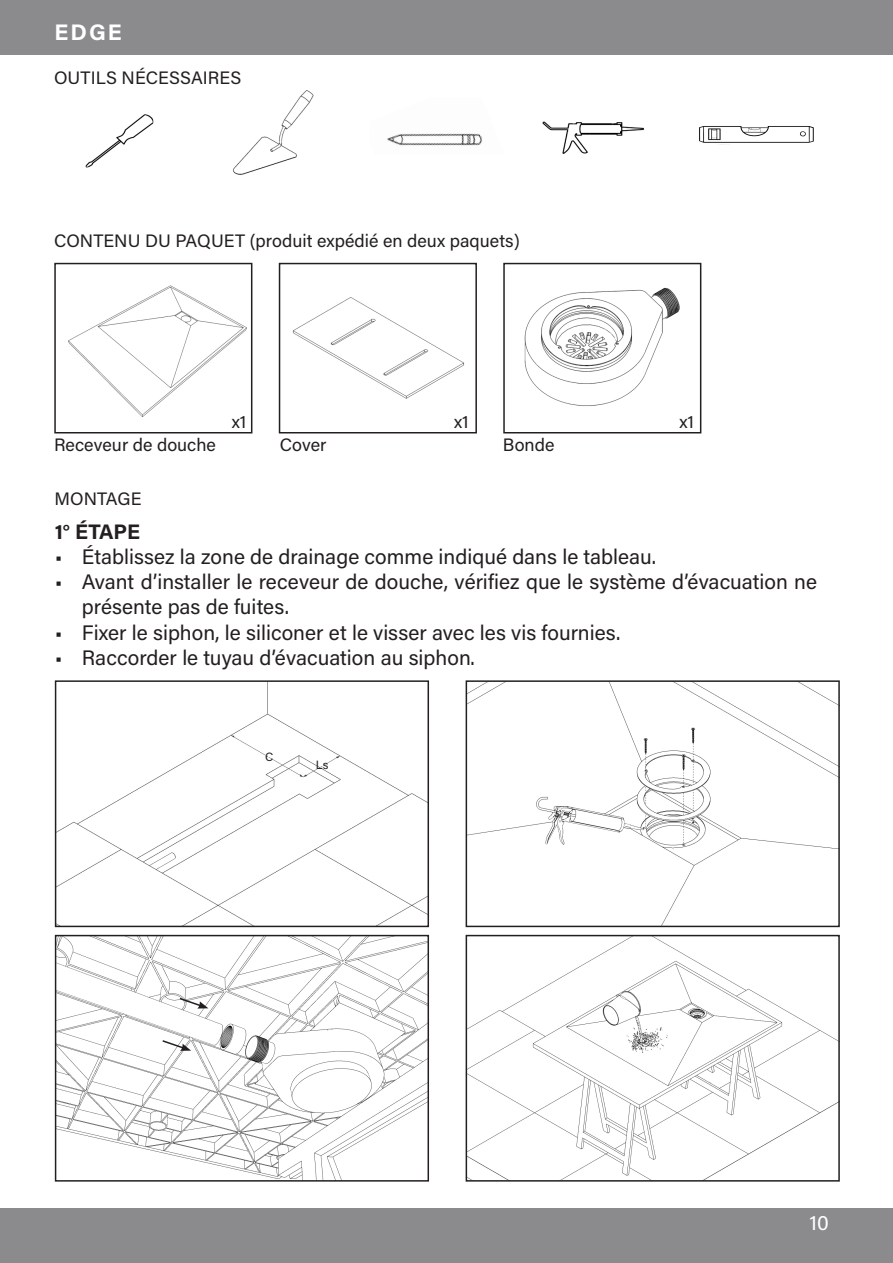
<style>
.page{position:relative;width:893px;height:1263px;background:#fff}
.page>*{position:absolute;margin:0;border:0;box-sizing:border-box;transform-origin:0 0}
.t1{font:22.5px "Acumin Variable Concept";color:#fff}
.t2{font:21px/25.2px "Acumin Variable Concept";letter-spacing:.02em;color:#231f20}
.t3{font:21px "Acumin Variable Concept";color:#fff}
.t4{font:18px "Acumin Variable Concept";letter-spacing:.02em;color:#231f20}
.t5{font:12px "Acumin Variable Concept";color:#231f20}
</style>
<div class="page">
<div style="left:0;top:0;width:893px;height:54px;background:#8b8b8d"></div>
<div style="left:0;top:1209px;width:893px;height:54px;background:#8b8b8d"></div>
<img style="left:699px;top:126px;width:115px;height:17px">
<img style="left:233px;top:90px;width:81px;height:85px">
<img style="left:387px;top:133px;width:96px;height:13px">
<img style="left:542px;top:121px;width:102px;height:33px">
<img style="left:86px;top:114px;width:67px;height:53px">
<img style="left:68px;top:285px;width:179px;height:132px">
<div style="left:54px;top:263px;width:198px;height:170px;border:2px solid #231f20"></div>
<img style="left:524px;top:287px;width:156px;height:119px">
<div style="left:503px;top:263px;width:198px;height:170px;border:2px solid #231f20"></div>
<img style="left:292px;top:297px;width:172px;height:102px">
<div style="left:279px;top:263px;width:198px;height:170px;border:2px solid #231f20"></div>
<img style="left:58px;top:683px;width:368px;height:241px">
<div style="left:55px;top:680px;width:374px;height:247px;border:2px solid #231f20"></div>
<img style="left:469px;top:683px;width:368px;height:241px">
<div style="left:466px;top:680px;width:374px;height:247px;border:2px solid #231f20"></div>
<img style="left:469px;top:938px;width:368px;height:240px">
<div style="left:466px;top:935px;width:374px;height:246px;border:2px solid #231f20"></div>
<img style="left:58px;top:938px;width:368px;height:240px">
<div style="left:55px;top:935px;width:374px;height:246px;border:2px solid #231f20"></div>
<svg style="left:161px;top:1039px;width:30px;height:12px"></svg>
<svg style="left:178px;top:997px;width:30px;height:11px"></svg>
<svg style="left:326px;top:1030px;width:13px;height:21px"></svg>
<hr style="left:892px;top:0;width:1px;height:54px;background:#656568">
<hr style="left:892px;top:1209px;width:1px;height:54px;background:#656568">
<p class="t1" style="left:55px;top:16px;width:68px">EDGE</p>
<p class="t4" style="left:54px;top:65px;width:189px">OUTILS NÉCESSAIRES</p>
<p class="t4" style="left:54px;top:228px;width:467px">CONTENU DU PAQUET (produit expédié en deux paquets)</p>
<p class="t4" style="left:54px;top:433px;width:163px">Receveur de douche</p>
<p class="t4" style="left:232px;top:409px;width:16px">x1</p>
<p class="t4" style="left:454px;top:409px;width:16px">x1</p>
<p class="t4" style="left:679px;top:409px;width:16px">x1</p>
<p class="t4" style="left:280px;top:433px;width:48px">Cover</p>
<p class="t4" style="left:503px;top:433px;width:53px">Bonde</p>
<p class="t4" style="left:55px;top:486px;width:88px">MONTAGE</p>
<p class="t2" style="left:55px;top:518px;width:86px">1° ÉTAPE</p>
<p class="t2" style="left:55px;top:543px;width:602px">• Établissez la zone de drainage comme indiqué dans le tableau.</p>
<p class="t2" style="left:82px;top:568px;width:736px;text-indent:-27px">• Avant d’installer le receveur de douche, vérifiez que le système d’évacuation ne présente pas de fuites.</p>
<p class="t2" style="left:55px;top:619px;width:566px">• Fixer le siphon, le siliconer et le visser avec les vis fournies.</p>
<p class="t2" style="left:55px;top:644px;width:421px">• Raccorder le tuyau d’évacuation au siphon.</p>
<p class="t5" style="left:265px;top:748px;width:10px">C</p>
<p class="t5" style="left:316px;top:757px;width:14px">Ls</p>
<p class="t3" style="left:809px;top:1208px;width:21px">10</p>
</div>
